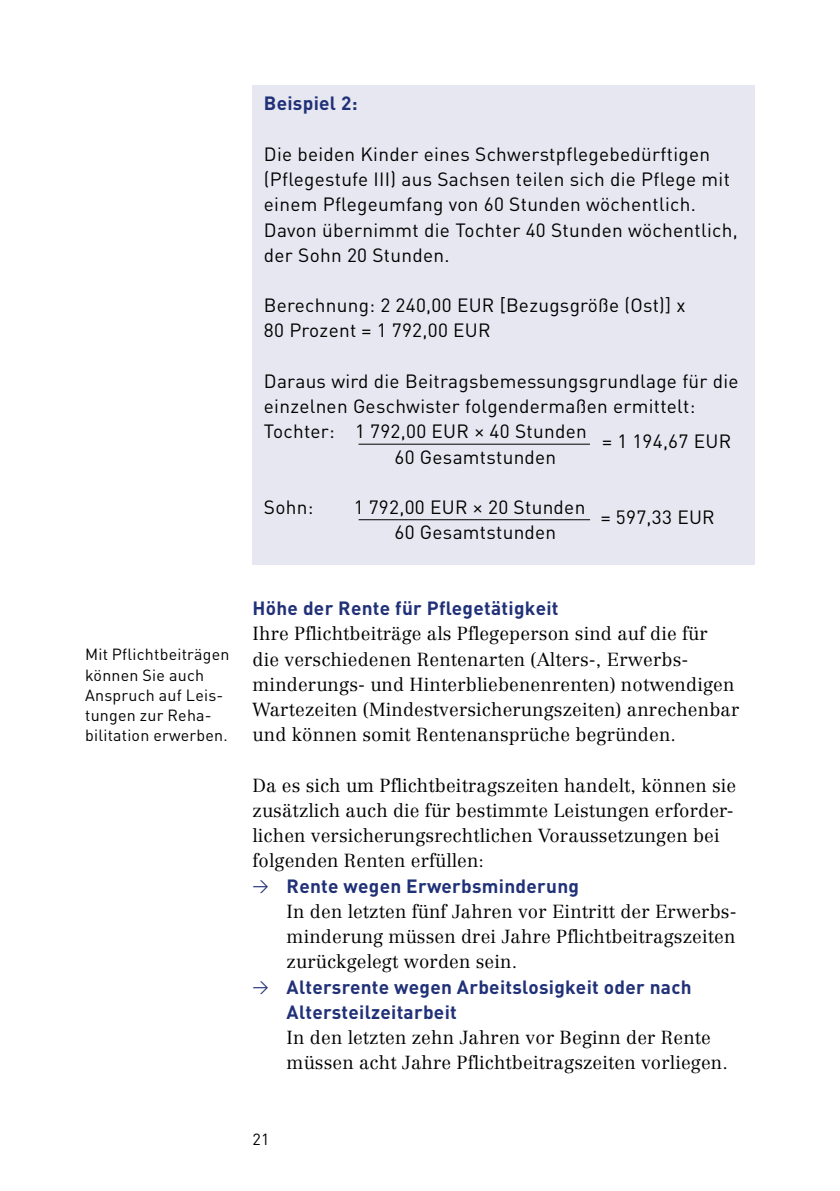
<style>
.page{position:relative;width:840px;height:1191px;background:#fff}
.page>*{position:absolute;margin:0;border:0;box-sizing:border-box;transform-origin:0 0}
.t1{font:19px/25.2px "DIN";letter-spacing:.015em;color:#000}
.t2{font:700 19px/25.2px "DIN";letter-spacing:.015em;color:#213178}
.t3{font:300 18.6px/25.2px "Centennial";letter-spacing:.01em;color:#000}
.t4{font:16px/20.2px "DIN";letter-spacing:.015em;color:#000}
.s1{font-family:"DIN Regular Alternate";font-weight:400;font-size:16px}
</style>
<div class="page">
<div style="left:252px;top:85px;width:502px;height:479px;background:#e7e7f1"></div>
<hr style="left:358px;top:444px;width:231px;height:1px;background:#000">
<hr style="left:358px;top:519px;width:231px;height:1px;background:#000">
<p class="t2" style="left:264px;top:90px;width:95px">Beispiel 2:</p>
<p class="t1" style="left:264px;top:141px;width:475px">Die beiden Kinder eines Schwerstpflegebedürftigen (Pflegestufe III) aus Sachsen teilen sich die Pflege mit einem Pflegeumfang von 60 Stunden wöchentlich.<br>Davon übernimmt die Tochter 40 Stunden wöchentlich, der Sohn 20 Stunden.</p>
<p class="t1" style="left:264px;top:292px;width:423px">Berechnung: 2 240,00 EUR [Bezugsgröße (Ost)] x<br>80 Prozent = 1 792,00 EUR</p>
<p class="t1" style="left:264px;top:368px;width:476px">Daraus wird die Beitragsbemessungsgrundlage für die einzelnen Geschwister folgendermaßen ermittelt:<br>Tochter: 1 792,00 EUR × 40 Stunden</p>
<p class="t1" style="left:601px;top:428px;width:130px">= 1 194,67 EUR</p>
<p class="t1" style="left:394px;top:444px;width:163px">60 Gesamtstunden</p>
<p class="t1" style="left:264px;top:494px;width:51px">Sohn:</p>
<p class="t1" style="left:353px;top:494px;width:233px">1 792,00 EUR × 20 Stunden</p>
<p class="t1" style="left:394px;top:519px;width:163px">60 Gesamtstunden</p>
<p class="t1" style="left:600px;top:504px;width:115px">= 597,33 EUR</p>
<p class="t4" style="left:85px;top:644px;width:146px">Mit Pflichtbeiträgen können Sie auch<br>Anspruch auf Leis&shy;tungen zur Reha&shy;bilitation erwerben.</p>
<p class="t2" style="left:252px;top:595px;width:307px">Höhe der Rente für Pflegetätigkeit</p>
<p class="t3" style="left:252px;top:621px;width:488px">Ihre Pflichtbeiträge als Pflegeperson sind auf die für<br>die verschiedenen Rentenarten (Alters-, Erwerbs&shy;minderungs- und Hinterbliebenenrenten) notwendigen Wartezeiten (Mindestversicherungszeiten) anrechenbar und können somit Rentenansprüche begründen.</p>
<p class="t3" style="left:252px;top:772px;width:485px">Da es sich um Pflichtbeitragszeiten handelt, können sie zusätzlich auch die für bestimmte Leistungen erforder&shy;lichen versicherungsrechtlichen Voraussetzungen bei folgenden Renten erfüllen:</p>
<p class="t2" style="left:252px;top:872px;width:328px"><span class="s1">&gt;</span> Rente wegen Erwerbsminderung</p>
<p class="t3" style="left:286px;top:898px;width:451px;text-align:justify">In den letzten fünf Jahren vor Eintritt der Erwerbs&shy;minderung müssen drei Jahre Pflichtbeitragszeiten zurückgelegt worden sein.</p>
<p class="t2" style="left:286px;top:973px;width:406px;text-indent:-34px"><span class="s1">&gt;</span> Altersrente wegen Arbeitslosigkeit oder nach<br>Altersteilzeitarbeit</p>
<p class="t3" style="left:286px;top:1024px;width:442px">In den letzten zehn Jahren vor Beginn der Rente müssen acht Jahre Pflichtbeitragszeiten vorliegen.</p>
<p class="t4" style="left:252px;top:1128px;width:18px">21</p>
</div>
